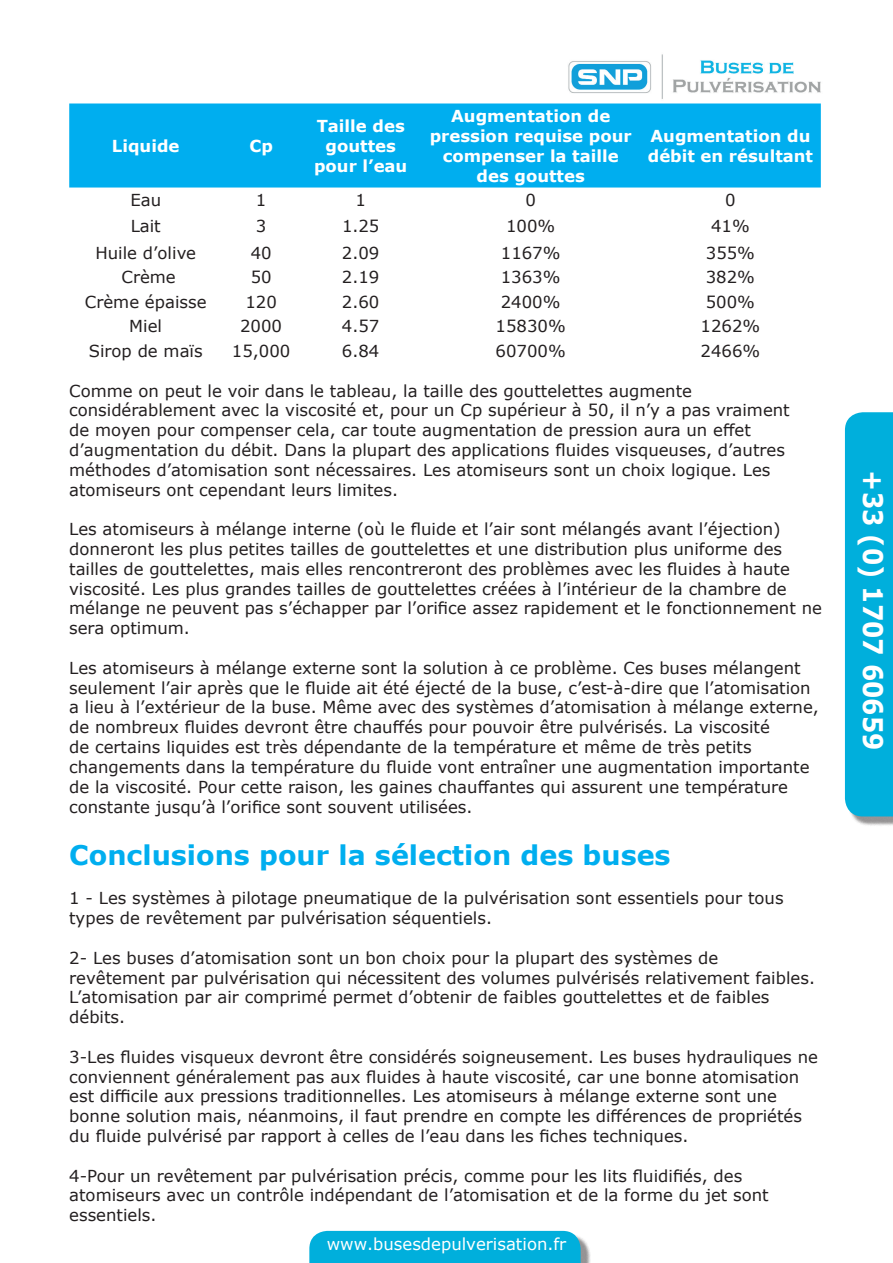
<style>
.page{position:relative;width:893px;height:1263px;background:#fff}
.page>*{position:absolute;margin:0;border:0;box-sizing:border-box;transform-origin:0 0}
.t1{font:700 27px "Verdana";color:#00aeef}
.t2{font:700 27px "Verdana";color:#fff;scale:.9 1}
.t3{font:16.5px/19.8px "Verdana";color:#231f20}
.t4{font:700 16.5px/19.8px "Verdana";color:#fff;text-align:center}
.t5{font:16.5px "Verdana";color:#fff}
</style>
<div class="page">
<div style="left:848px;top:415px;width:45px;height:412px;background:#231f20;opacity:.49"></div>
<div style="left:845px;top:412px;width:48px;height:404px;background:#00afdc"></div>
<img style="left:568px;top:54px;width:253px;height:45px">
<div style="left:312px;top:1234px;width:279px;height:29px;background:#231f20;opacity:.49"></div>
<div style="left:309px;top:1231px;width:272px;height:32px;background:#00afdc"></div>
<div style="left:69px;top:103px;width:752px;height:85px;background:#00aeef"></div>
<p class="t4" style="left:112px;top:136px;width:69px">Liquide</p>
<p class="t4" style="left:249px;top:136px;width:25px">Cp</p>
<p class="t4" style="left:314px;top:116px;width:95px">Taille des gouttes pour l’eau</p>
<p class="t4" style="left:430px;top:106px;width:203px">Augmentation de pression requise pour compenser la taille des gouttes</p>
<p class="t4" style="left:648px;top:126px;width:167px;text-align:left">Augmentation du débit en résultant</p>
<p class="t3" style="left:130px;top:190px;width:32px">Eau</p>
<p class="t3" style="left:256px;top:190px;width:12px">1</p>
<p class="t3" style="left:355px;top:190px;width:12px">1</p>
<p class="t3" style="left:525px;top:190px;width:12px">0</p>
<p class="t3" style="left:725px;top:190px;width:12px">0</p>
<p class="t3" style="left:131px;top:216px;width:32px">Lait</p>
<p class="t3" style="left:256px;top:216px;width:12px">3</p>
<p class="t3" style="left:342px;top:216px;width:39px">1.25</p>
<p class="t3" style="left:506px;top:216px;width:51px">100%</p>
<p class="t3" style="left:711px;top:216px;width:40px">41%</p>
<p class="t3" style="left:95px;top:242px;width:102px">Huile d’olive</p>
<p class="t3" style="left:251px;top:242px;width:22px">40</p>
<p class="t3" style="left:342px;top:242px;width:39px">2.09</p>
<p class="t3" style="left:501px;top:242px;width:61px">1167%</p>
<p class="t3" style="left:706px;top:242px;width:51px">355%</p>
<p class="t3" style="left:121px;top:267px;width:56px">Crème</p>
<p class="t3" style="left:251px;top:267px;width:22px">50</p>
<p class="t3" style="left:342px;top:267px;width:39px">2.19</p>
<p class="t3" style="left:501px;top:267px;width:61px">1363%</p>
<p class="t3" style="left:706px;top:267px;width:51px">382%</p>
<p class="t3" style="left:85px;top:292px;width:123px">Crème épaisse</p>
<p class="t3" style="left:245px;top:292px;width:33px">120</p>
<p class="t3" style="left:342px;top:292px;width:39px">2.60</p>
<p class="t3" style="left:501px;top:292px;width:61px">2400%</p>
<p class="t3" style="left:706px;top:292px;width:51px">500%</p>
<p class="t3" style="left:129px;top:316px;width:34px">Miel</p>
<p class="t3" style="left:240px;top:316px;width:43px">2000</p>
<p class="t3" style="left:342px;top:316px;width:39px">4.57</p>
<p class="t3" style="left:496px;top:316px;width:72px">15830%</p>
<p class="t3" style="left:700px;top:316px;width:61px">1262%</p>
<p class="t3" style="left:89px;top:341px;width:115px">Sirop de maïs</p>
<p class="t3" style="left:232px;top:341px;width:60px">15,000</p>
<p class="t3" style="left:342px;top:341px;width:39px">6.84</p>
<p class="t3" style="left:496px;top:341px;width:72px">60700%</p>
<p class="t3" style="left:701px;top:341px;width:61px">2466%</p>
<p class="t3" style="left:69px;top:381px;width:722px">Comme on peut le voir dans le tableau, la taille des gouttelettes augmente considérablement avec la viscosité et, pour un Cp supérieur à 50, il n’y a pas vraiment de moyen pour compenser cela, car toute augmentation de pression aura un effet d’augmentation du débit. Dans la plupart des applications fluides visqueuses, d’autres méthodes d’atomisation sont nécessaires. Les atomiseurs sont un choix logique. Les atomiseurs ont cependant leurs limites.</p>
<p class="t3" style="left:69px;top:519px;width:754px">Les atomiseurs à mélange interne (où le fluide et l’air sont mélangés avant l’éjection) donneront les plus petites tailles de gouttelettes et une distribution plus uniforme des tailles de gouttelettes, mais elles rencontreront des problèmes avec les fluides à haute viscosité. Les plus grandes tailles de gouttelettes créées à l’intérieur de la chambre de mélange ne peuvent pas s’échapper par l’orifice assez rapidement et le fonctionnement ne sera optimum.</p>
<p class="t3" style="left:69px;top:658px;width:751px">Les atomiseurs à mélange externe sont la solution à ce problème. Ces buses mélangent seulement l’air après que le fluide ait été éjecté de la buse, c’est-à-dire que l’atomisation a lieu à l’extérieur de la buse. Même avec des systèmes d’atomisation à mélange externe, de nombreux fluides devront être chauffés pour pouvoir être pulvérisés. La viscosité<br>de certains liquides est très dépendante de la température et même de très petits changements dans la température du fluide vont entraîner une augmentation importante de la viscosité. Pour cette raison, les gaines chauffantes qui assurent une température constante jusqu’à l’orifice sont souvent utilisées.</p>
<h1 class="t1" style="left:69px;top:836px;width:603px">Conclusions pour la sélection des buses</h1>
<p class="t3" style="left:69px;top:888px;width:716px">1 - Les systèmes à pilotage pneumatique de la pulvérisation sont essentiels pour tous types de revêtement par pulvérisation séquentiels.</p>
<p class="t3" style="left:69px;top:948px;width:747px">2- Les buses d’atomisation sont un bon choix pour la plupart des systèmes de revêtement par pulvérisation qui nécessitent des volumes pulvérisés relativement faibles.<br>L’atomisation par air comprimé permet d’obtenir de faibles gouttelettes et de faibles débits.</p>
<p class="t3" style="left:69px;top:1047px;width:750px">3-Les fluides visqueux devront être considérés soigneusement. Les buses hydrauliques ne conviennent généralement pas aux fluides à haute viscosité, car une bonne atomisation est difficile aux pressions traditionnelles. Les atomiseurs à mélange externe sont une bonne solution mais, néanmoins, il faut prendre en compte les différences de propriétés du fluide pulvérisé par rapport à celles de l’eau dans les fiches techniques.</p>
<p class="t3" style="left:69px;top:1165px;width:701px">4-Pour un revêtement par pulvérisation précis, comme pour les lits fluidifiés, des atomiseurs avec un contrôle indépendant de l’atomisation et de la forme du jet sont essentiels.</p>
<p class="t5" style="left:327px;top:1232px;width:241px">www.busesdepulverisation.fr</p>
<h1 class="t2" style="left:892px;top:470px;width:312px;rotate:90deg">+33 (0) 1707 60659</h1>
</div>
